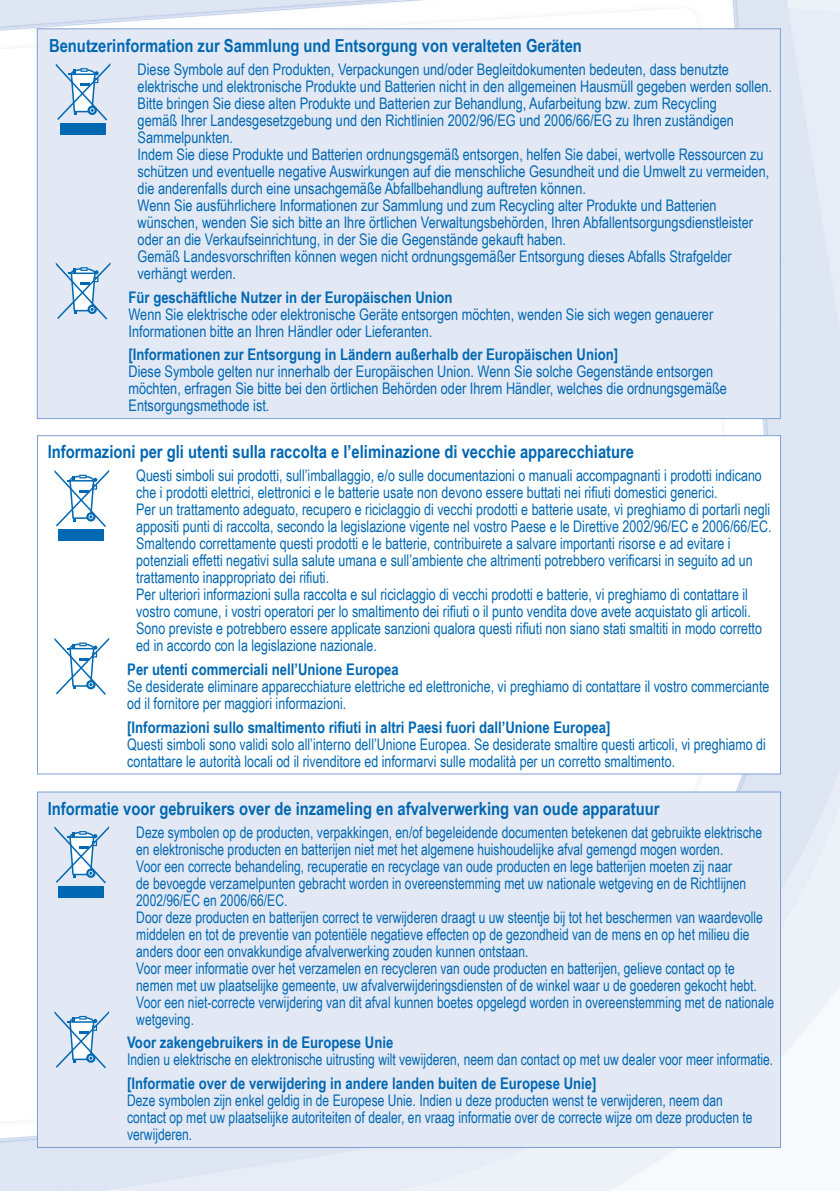
<style>
.page{position:relative;width:840px;height:1191px;background:#fff}
.page>*{position:absolute;margin:0;border:0;box-sizing:border-box;transform-origin:0 0}
.t1{font:700 18px "Arial Narrow";color:#0168b3}
.t2{font:16px/17px "Arial Narrow";color:#0168b3;scale:.95 1}
.t3{font:16px/17px "Arial Narrow";color:#0168b3}
.t4{font:16px/17px "Arial Narrow";color:#0168b3;scale:.92 1}
.t5{font:700 16px "Arial Narrow";color:#0168b3}
</style>
<div class="page">
<img style="left:0;top:0;width:839px;height:1191px">
<div style="left:37px;top:29px;width:742px;height:389px;background:#e2e9f5"></div>
<svg style="left:56px;top:63px;width:54px;height:58px"></svg>
<div style="left:60px;top:123px;width:45px;height:12px;background:#0168b3"></div>
<svg style="left:56px;top:262px;width:54px;height:57px"></svg>
<div style="left:37px;top:435px;width:743px;height:339px;background:#fff"></div>
<svg style="left:54px;top:470px;width:55px;height:57px"></svg>
<div style="left:59px;top:530px;width:45px;height:11px;background:#0168b3"></div>
<svg style="left:54px;top:638px;width:55px;height:57px"></svg>
<div style="left:37px;top:792px;width:743px;height:355px;background:#e2e9f5"></div>
<svg style="left:54px;top:826px;width:55px;height:57px"></svg>
<div style="left:59px;top:886px;width:45px;height:11px;background:#0168b3"></div>
<svg style="left:54px;top:1011px;width:55px;height:57px"></svg>
<p class="t1" style="left:49px;top:35px;width:534px">Benutzerinformation zur Sammlung und Entsorgung von veralteten Geräten</p>
<p class="t3" style="left:137px;top:60px;width:635px">Diese Symbole auf den Produkten, Verpackungen und/oder Begleitdokumenten bedeuten, dass benutzte elektrische und elektronische Produkte und Batterien nicht in den allgemeinen Hausmüll gegeben werden sollen.<br>Bitte bringen Sie diese alten Produkte und Batterien zur Behandlung, Aufarbeitung bzw. zum Recycling<br>gemäß Ihrer Landesgesetzgebung und den Richtlinien 2002/96/EG und 2006/66/EG zu Ihren zuständigen Sammelpunkten.<br>Indem Sie diese Produkte und Batterien ordnungsgemäß entsorgen, helfen Sie dabei, wertvolle Ressourcen zu schützen und eventuelle negative Auswirkungen auf die menschliche Gesundheit und die Umwelt zu vermeiden, die anderenfalls durch eine unsachgemäße Abfallbehandlung auftreten können.<br>Wenn Sie ausführlichere Informationen zur Sammlung und zum Recycling alter Produkte und Batterien wünschen, wenden Sie sich bitte an Ihre örtlichen Verwaltungsbehörden, Ihren Abfallentsorgungsdienstleister oder an die Verkaufseinrichtung, in der Sie die Gegenstände gekauft haben.<br>Gemäß Landesvorschriften können wegen nicht ordnungsgemäßer Entsorgung dieses Abfalls Strafgelder verhängt werden.</p>
<p class="t5" style="left:128px;top:287px;width:325px">Für geschäftliche Nutzer in der Europäischen Union</p>
<p class="t3" style="left:128px;top:305px;width:586px">Wenn Sie elektrische oder elektronische Geräte entsorgen möchten, wenden Sie sich wegen genauerer<br>Informationen bitte an Ihren Händler oder Lieferanten.</p>
<p class="t5" style="left:128px;top:345px;width:491px">[Informationen zur Entsorgung in Ländern außerhalb der Europäischen Union]</p>
<p class="t3" style="left:128px;top:363px;width:599px">Diese Symbole gelten nur innerhalb der Europäischen Union. Wenn Sie solche Gegenstände entsorgen möchten, erfragen Sie bitte bei den örtlichen Behörden oder Ihrem Händler, welches die ordnungsgemäße<br>Entsorgungsmethode ist.</p>
<p class="t1" style="left:48px;top:441px;width:587px">Informazioni per gli utenti sulla raccolta e l’eliminazione di vecchie apparecchiature</p>
<p class="t2" style="left:136px;top:467px;width:670px">Questi simboli sui prodotti, sull’imballaggio, e/o sulle documentazioni o manuali accompagnanti i prodotti indicano che i prodotti elettrici, elettronici e le batterie usate non devono essere buttati nei rifiuti domestici generici.<br>Per un trattamento adeguato, recupero e riciclaggio di vecchi prodotti e batterie usate, vi preghiamo di portarli negli appositi punti di raccolta, secondo la legislazione vigente nel vostro Paese e le Direttive 2002/96/EC e 2006/66/EC.<br>Smaltendo correttamente questi prodotti e le batterie, contribuirete a salvare importanti risorse e ad evitare i potenziali effetti negativi sulla salute umana e sull’ambiente che altrimenti potrebbero verificarsi in seguito ad un trattamento inappropriato dei rifiuti.<br>Per ulteriori informazioni sulla raccolta e sul riciclaggio di vecchi prodotti e batterie, vi preghiamo di contattare il vostro comune, i vostri operatori per lo smaltimento dei rifiuti o il punto vendita dove avete acquistato gli articoli.<br>Sono previste e potrebbero essere applicate sanzioni qualora questi rifiuti non siano stati smaltiti in modo corretto ed in accordo con la legislazione nazionale.</p>
<p class="t5" style="left:127px;top:660px;width:273px">Per utenti commerciali nell’Unione Europea</p>
<p class="t2" style="left:127px;top:678px;width:677px">Se desiderate eliminare apparecchiature elettriche ed elettroniche, vi preghiamo di contattare il vostro commerciante od il fornitore per maggiori informazioni.</p>
<p class="t5" style="left:127px;top:718px;width:484px">[Informazioni sullo smaltimento rifiuti in altri Paesi fuori dall’Unione Europea]</p>
<p class="t2" style="left:127px;top:735px;width:673px">Questi simboli sono validi solo all’interno dell’Unione Europea. Se desiderate smaltire questi articoli, vi preghiamo di contattare le autorità locali od il rivenditore ed informarvi sulle modalità per un corretto smaltimento.</p>
<p class="t1" style="left:48px;top:798px;width:613px">Informatie voor gebruikers over de inzameling en afvalverwerking van oude apparatuur</p>
<p class="t4" style="left:136px;top:823px;width:694px">Deze symbolen op de producten, verpakkingen, en/of begeleidende documenten betekenen dat gebruikte elektrische en elektronische producten en batterijen niet met het algemene huishoudelijke afval gemengd mogen worden.<br>Voor een correcte behandeling, recuperatie en recyclage van oude producten en lege batterijen moeten zij naar<br>de bevoegde verzamelpunten gebracht worden in overeenstemming met uw nationale wetgeving en de Richtlijnen 2002/96/EC en 2006/66/EC.<br>Door deze producten en batterijen correct te verwijderen draagt u uw steentje bij tot het beschermen van waardevolle middelen en tot de preventie van potentiële negatieve effecten op de gezondheid van de mens en op het milieu die anders door een onvakkundige afvalverwerking zouden kunnen ontstaan.<br>Voor meer informatie over het verzamelen en recycleren van oude producten en batterijen, gelieve contact op te nemen met uw plaatselijke gemeente, uw afvalverwijderingsdiensten of de winkel waar u de goederen gekocht hebt.<br>Voor een niet-correcte verwijdering van dit afval kunnen boetes opgelegd worden in overeenstemming met de nationale wetgeving.</p>
<p class="t5" style="left:127px;top:1033px;width:267px">Voor zakengebruikers in de Europese Unie</p>
<p class="t4" style="left:127px;top:1051px;width:703px">Indien u elektrische en elektronische uitrusting wilt vewijderen, neem dan contact op met uw dealer voor meer informatie.</p>
<p class="t5" style="left:127px;top:1074px;width:470px">[Informatie over de verwijdering in andere landen buiten de Europese Unie]</p>
<p class="t4" style="left:127px;top:1091px;width:680px">Deze symbolen zijn enkel geldig in de Europese Unie. Indien u deze producten wenst te verwijderen, neem dan contact op met uw plaatselijke autoriteiten of dealer, en vraag informatie over de correcte wijze om deze producten te verwijderen.</p>
</div>
